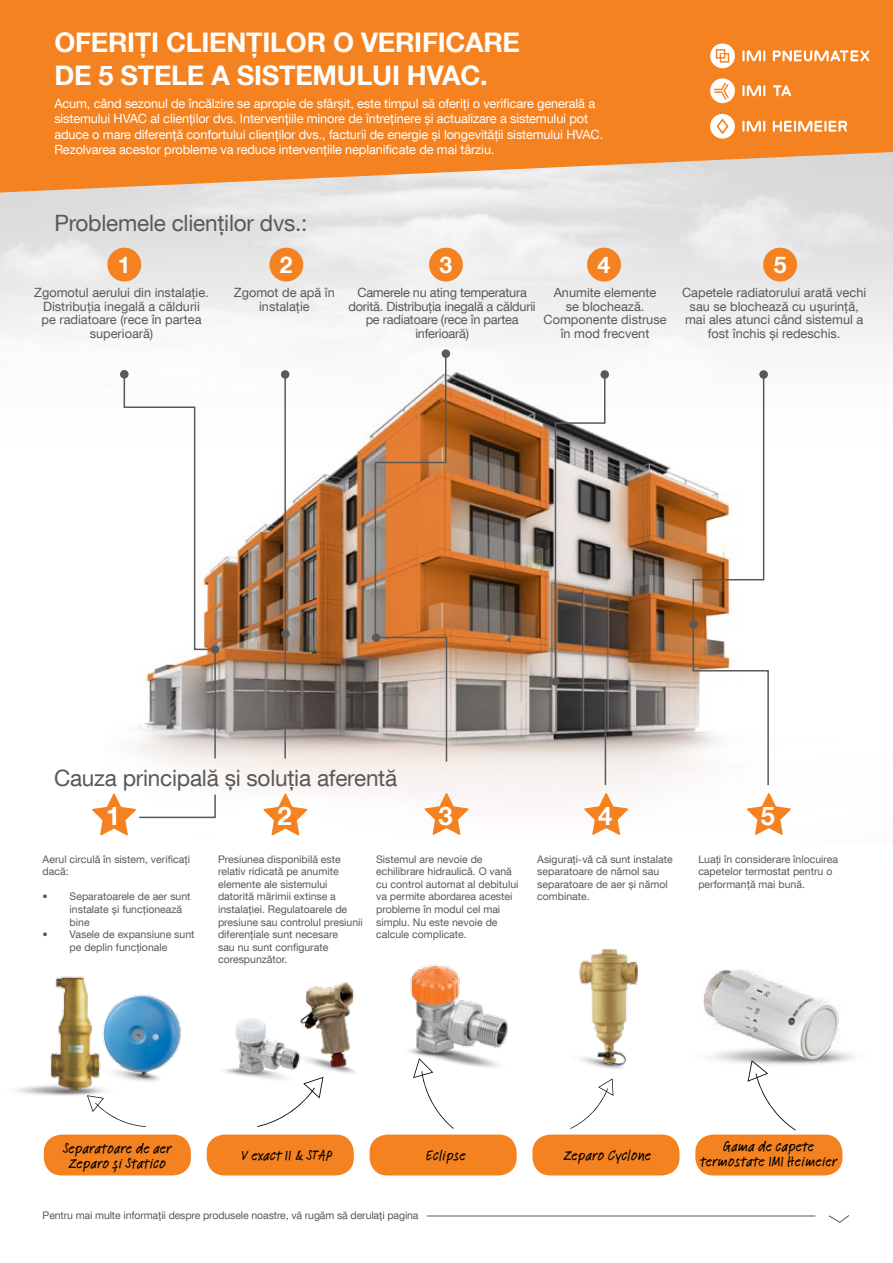
<style>
.page{position:relative;width:893px;height:1263px;background:#fff}
.page>*{position:absolute;margin:0;border:0;box-sizing:border-box;transform-origin:0 0}
.t1{font:700 27px/32.8px "Helvetica Neue LT Com";letter-spacing:-.01em;color:#fff}
.t2{font:700 25.5px "Helvetica Neue LT Com";color:#fff}
.t3{font:700 22.95px "Helvetica Neue LT Com";color:#fff}
.t4{font:22.5px "Helvetica Neue LT Com";letter-spacing:-.01em;color:#58595b}
.t5{font:500 15px/15px "Feltpen Com";color:#000;text-align:center}
.t6{font:12.75px/15.3px "Helvetica Neue LT Com";letter-spacing:-.01em;color:#fff}
.t7{font:12.75px/13.5px "Helvetica Neue LT Com";color:#58595b;text-align:center}
.t8{font:12.75px/13.5px "Helvetica Neue LT Com";letter-spacing:-.02em;color:#58595b;text-align:center}
.t9{font:10.5px/12.6px "Helvetica Neue LT Com";color:#58595b}
</style>
<div class="page">
<img style="left:0;top:192px;width:893px;height:1025px">
<div style="left:44px;top:1134px;width:147px;height:41px;background:#f58220;border-radius:18px"></div>
<div style="left:207px;top:1134px;width:147px;height:41px;background:#f58220;border-radius:18px"></div>
<div style="left:370px;top:1134px;width:147px;height:41px;background:#f58220;border-radius:18px"></div>
<div style="left:532px;top:1134px;width:148px;height:41px;background:#f58220;border-radius:18px"></div>
<div style="left:695px;top:1134px;width:147px;height:41px;background:#f58220;border-radius:18px"></div>
<div style="left:107px;top:248px;width:34px;height:33px;background:#f58220;border-radius:50%"></div>
<div style="left:120px;top:370px;width:9px;height:8px;background:#58595b;border-radius:50%"></div>
<div style="left:281px;top:370px;width:8px;height:9px;background:#58595b;border-radius:50%"></div>
<div style="left:442px;top:349px;width:8px;height:9px;background:#58595b;border-radius:50%"></div>
<div style="left:551px;top:677px;width:9px;height:9px;background:#58595b;border-radius:50%"></div>
<div style="left:689px;top:620px;width:9px;height:9px;background:#58595b;border-radius:50%"></div>
<svg style="left:600px;top:370px;width:9px;height:9px"></svg>
<div style="left:281px;top:629px;width:9px;height:9px;background:#58595b;border-radius:50%"></div>
<div style="left:269px;top:248px;width:34px;height:33px;background:#f58220;border-radius:50%"></div>
<div style="left:429px;top:248px;width:34px;height:33px;background:#f58220;border-radius:50%"></div>
<div style="left:587px;top:248px;width:34px;height:33px;background:#f58220;border-radius:50%"></div>
<div style="left:763px;top:248px;width:34px;height:33px;background:#f58220;border-radius:50%"></div>
<svg style="left:123px;top:372px;width:94px;height:279px"></svg>
<svg style="left:692px;top:371px;width:78px;height:416px"></svg>
<svg style="left:374px;top:353px;width:74px;height:410px;background:#cf9972"></svg>
<svg style="left:554px;top:372px;width:53px;height:414px"></svg>
<hr style="left:284px;top:372px;width:2px;height:224px;background:#58595b">
<hr style="left:214px;top:652px;width:2px;height:106px;background:#58595b">
<hr style="left:284px;top:596px;width:2px;height:163px;background:#58595b">
<div style="left:211px;top:645px;width:8px;height:9px;background:#58595b;border-radius:50%"></div>
<div style="left:372px;top:633px;width:8px;height:9px;background:#58595b;border-radius:50%"></div>
<svg style="left:0;top:0;width:893px;height:192px;background:#f28b34"></svg>
<img style="left:678px;top:944px;width:202px;height:160px">
<img style="left:554px;top:935px;width:144px;height:153px">
<img style="left:385px;top:958px;width:137px;height:121px">
<img style="left:271px;top:968px;width:105px;height:124px">
<svg style="left:742px;top:121px;width:23px;height:11px"></svg>
<svg style="left:710px;top:114px;width:25px;height:25px"></svg>
<svg style="left:773px;top:121px;width:74px;height:11px"></svg>
<svg style="left:742px;top:50px;width:23px;height:11px"></svg>
<svg style="left:710px;top:44px;width:25px;height:24px"></svg>
<svg style="left:773px;top:50px;width:96px;height:11px"></svg>
<svg style="left:742px;top:85px;width:23px;height:11px"></svg>
<svg style="left:773px;top:85px;width:18px;height:11px"></svg>
<svg style="left:710px;top:78px;width:25px;height:25px"></svg>
<svg style="left:747px;top:1060px;width:49px;height:70px"></svg>
<svg style="left:257px;top:1077px;width:66px;height:50px"></svg>
<svg style="left:87px;top:1121px;width:59px;height:6px"></svg>
<svg style="left:570px;top:1078px;width:43px;height:51px"></svg>
<svg style="left:413px;top:1058px;width:41px;height:71px"></svg>
<svg style="left:263px;top:793px;width:45px;height:43px"></svg>
<svg style="left:424px;top:793px;width:45px;height:42px"></svg>
<svg style="left:584px;top:793px;width:44px;height:42px"></svg>
<svg style="left:747px;top:793px;width:44px;height:42px"></svg>
<img style="left:0;top:958px;width:149px;height:163px">
<img style="left:81px;top:974px;width:117px;height:124px">
<hr style="left:427px;top:1215px;width:388px;height:1px;background:#58595b">
<svg style="left:92px;top:793px;width:125px;height:43px"></svg>
<svg style="left:828px;top:1214px;width:22px;height:9px"></svg>
<img style="left:209px;top:1001px;width:109px;height:95px">
<h1 class="t1" style="left:54px;top:25px;width:467px">OFERIȚI CLIENȚILOR O VERIFICARE<br>DE 5 STELE A SISTEMULUI HVAC.</h1>
<p class="t6" style="left:54px;top:96px;width:550px">Acum, când sezonul de încălzire se apropie de sfârșit, este timpul să oferiți o verificare generală a sistemului HVAC al clienților dvs. Intervențiile minore de întreținere și actualizare a sistemului pot aduce o mare diferență confortului clienților dvs., facturii de energie și longevității sistemului HVAC.<br>Rezolvarea acestor probleme va reduce intervențiile neplanificate de mai târziu.</p>
<h3 class="t4" style="left:54px;top:209px;width:255px">Problemele clienților dvs.:</h3>
<h3 class="t3" style="left:118px;top:250px;width:14px">1</h3>
<h3 class="t3" style="left:280px;top:250px;width:14px">2</h3>
<h3 class="t3" style="left:439px;top:250px;width:14px">3</h3>
<h3 class="t3" style="left:598px;top:250px;width:14px">4</h3>
<h3 class="t3" style="left:774px;top:250px;width:14px">5</h3>
<p class="t7" style="left:34px;top:286px;width:176px">Zgomotul aerului din instalație.<br>Distribuția inegală a căldurii<br>pe radiatoare (rece în partea superioară)</p>
<p class="t7" style="left:234px;top:286px;width:102px">Zgomot de apă în instalație</p>
<p class="t8" style="left:349px;top:286px;width:189px">Camerele nu ating temperatura dorită. Distribuția inegală a căldurii pe radiatoare (rece în partea inferioară)</p>
<p class="t7" style="left:544px;top:286px;width:125px">Anumite elemente<br>se blochează.<br>Componente distruse în mod frecvent</p>
<p class="t7" style="left:682px;top:286px;width:186px">Capetele radiatorului arată vechi sau se blochează cu ușurință, mai ales atunci când sistemul a fost închis și redeschis.</p>
<h3 class="t4" style="left:54px;top:764px;width:345px">Cauza principală și soluția aferentă</h3>
<h2 class="t2" style="left:106px;top:800px;width:16px">1</h2>
<h2 class="t2" style="left:277px;top:800px;width:16px">2</h2>
<h2 class="t2" style="left:439px;top:800px;width:16px">3</h2>
<h2 class="t2" style="left:598px;top:800px;width:16px">4</h2>
<h2 class="t2" style="left:761px;top:800px;width:16px">5</h2>
<p class="t9" style="left:43px;top:852px;width:149px">Aerul circulă în sistem, verificați dacă:</p>
<p class="t9" style="left:70px;top:890px;width:122px;text-indent:-27px">• Separatoarele de aer sunt instalate și funcționează bine</p>
<p class="t9" style="left:43px;top:928px;width:153px;text-align:center">• Vasele de expansiune sunt pe deplin funcționale</p>
<p class="t9" style="left:218px;top:852px;width:146px">Presiunea disponibilă este relativ ridicată pe anumite elemente ale sistemului datorită mărimii extinse a instalației. Regulatoarele de presiune sau controlul presiunii diferențiale sunt necesare<br>sau nu sunt configurate corespunzător.</p>
<p class="t9" style="left:376px;top:852px;width:144px">Sistemul are nevoie de echilibrare hidraulică. O vană cu control automat al debitului va permite abordarea acestei probleme în modul cel mai simplu. Nu este nevoie de calcule complicate.</p>
<p class="t9" style="left:537px;top:852px;width:137px">Asigurați-vă că sunt instalate separatoare de nămol sau separatoare de aer și nămol combinate.</p>
<p class="t9" style="left:698px;top:852px;width:141px">Luați în considerare înlocuirea capetelor termostat pentru o performanță mai bună.</p>
<h3 class="t5" style="left:63px;top:1141px;width:110px">Separatoare de aer<br>Zeparo și Statico</h3>
<h3 class="t5" style="left:241px;top:1148px;width:92px">V exact II &amp; STAP</h3>
<h3 class="t5" style="left:426px;top:1148px;width:41px">Eclipse</h3>
<h3 class="t5" style="left:564px;top:1148px;width:89px">Zeparo Cyclone</h3>
<h3 class="t5" style="left:700px;top:1139px;width:139px">Gama de capete termostate IMI Heimeier</h3>
<p class="t9" style="left:43px;top:1209px;width:377px">Pentru mai multe informații despre produsele noastre, vă rugăm să derulați pagina</p>
</div>
